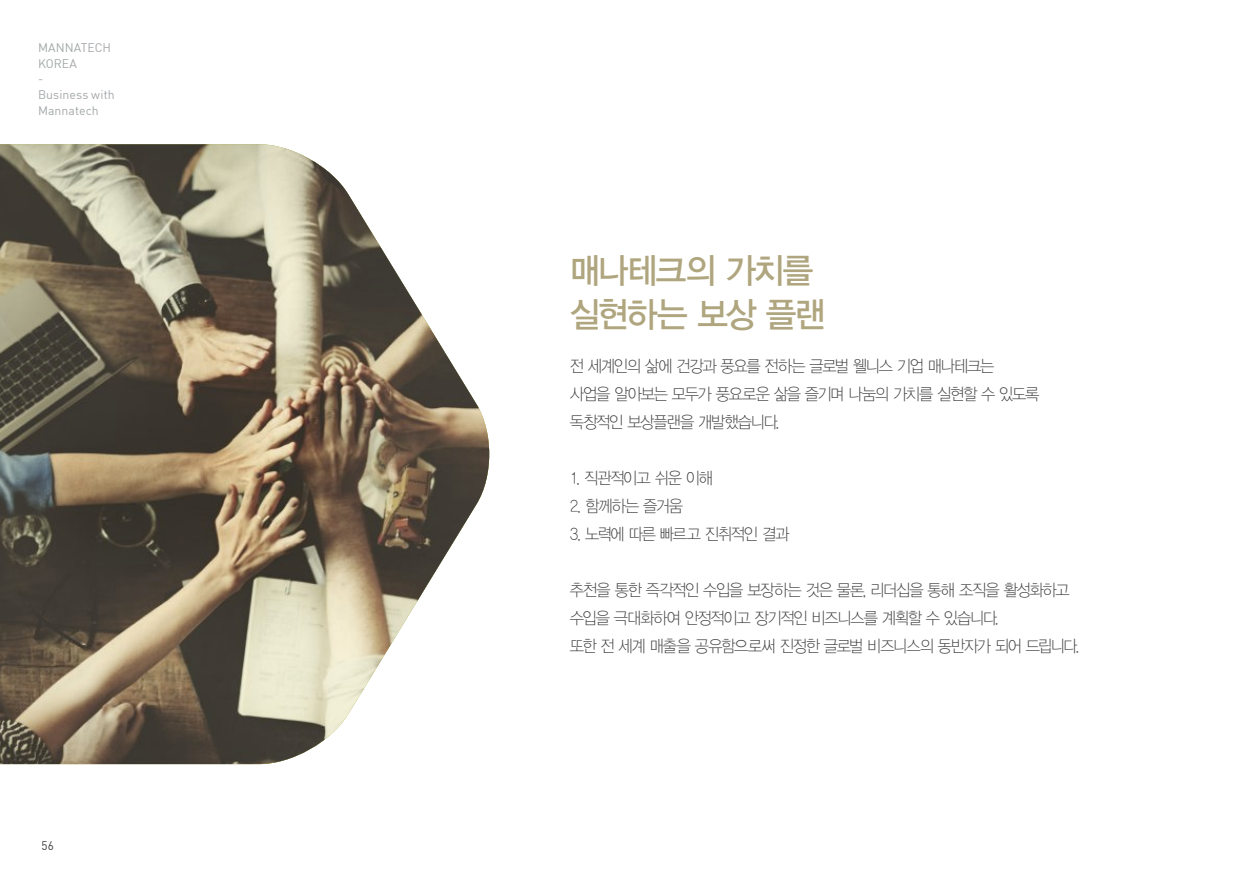
<style>
.page{position:relative;width:1241px;height:893px;background:#fff}
.page>*{position:absolute;margin:0;border:0;box-sizing:border-box;transform-origin:0 0}
.t1{font:35px "YDVYGO33";letter-spacing:-.05em;color:#afa57e;scale:.95 1}
.t2{font:16.62px "YDVYGO31";letter-spacing:-.075em;color:#3e3e3f;scale:.93 1}
.t3{font:12.25px/15.8px "DIN";letter-spacing:.005em;color:#a3a7a9}
.t4{font:12.25px "DIN";color:#3e3e3f;scale:.95 1}
</style>
<div class="page">
<img style="left:0;top:144px;width:490px;height:620px">
<p class="t3" style="left:38px;top:39px;width:74px">MANNATECH<br>KOREA</p>
<p class="t3" style="left:38px;top:71px;width:7px">-</p>
<p class="t3" style="left:38px;top:87px;width:78px">Business with</p>
<p class="t3" style="left:38px;top:102px;width:62px">Mannatech</p>
<p class="t4" style="left:41px;top:837px;width:15px">56</p>
<p class="t1" style="left:569px;top:250px;width:258px">매나테크의 가치를</p>
<p class="t1" style="left:569px;top:294px;width:271px">실현하는 보상 플랜</p>
<p class="t2" style="left:569px;top:356px;width:458px">전 세계인의 삶에 건강과 풍요를 전하는 글로벌 웰니스 기업 매나테크는</p>
<p class="t2" style="left:569px;top:384px;width:506px">사업을 알아보는 모두가 풍요로운 삶을 즐기며 나눔의 가치를 실현할 수 있도록</p>
<p class="t2" style="left:569px;top:412px;width:227px">독창적인 보상플랜을 개발했습니다.</p>
<p class="t2" style="left:569px;top:468px;width:155px">1. 직관적이고 쉬운 이해</p>
<p class="t2" style="left:569px;top:496px;width:123px">2. 함께하는 즐거움</p>
<p class="t2" style="left:569px;top:524px;width:237px">3. 노력에 따른 빠르고 진취적인 결과</p>
<p class="t2" style="left:569px;top:580px;width:539px">추천을 통한 즉각적인 수입을 보장하는 것은 물론, 리더십을 통해 조직을 활성화하고</p>
<p class="t2" style="left:569px;top:608px;width:463px">수입을 극대화하여 안정적이고 장기적인 비즈니스를 계획할 수 있습니다.</p>
<p class="t2" style="left:569px;top:636px;width:549px">또한 전 세계 매출을 공유함으로써 진정한 글로벌 비즈니스의 동반자가 되어 드립니다.</p>
</div>
